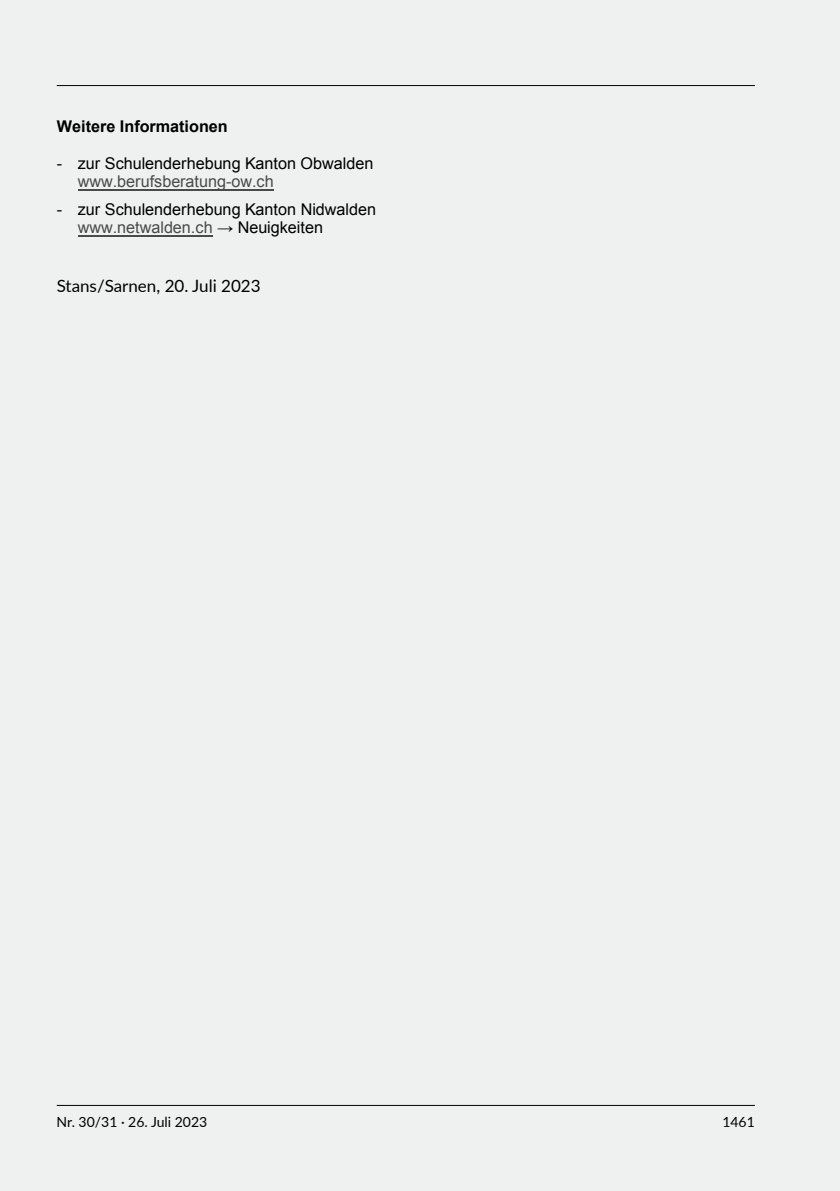
<style>
.page{position:relative;width:840px;height:1191px;background:#fff}
.page>*{position:absolute;margin:0;border:0;box-sizing:border-box;transform-origin:0 0}
.Lauftext{font:17px "Lato";color:#000}
.t1{font:16.2px/18.6px "Arial";color:#000}
.t2{font:700 16.2px "Arial";color:#000}
.t3{font:14px "Lato";color:#000}
.s1{color:#494a49}
</style>
<div class="page">
<div style="left:0;top:0;width:839px;height:1191px;background:#eff0f0"></div>
<hr style="left:78px;top:189px;width:195px;height:1px;background:#494a49">
<hr style="left:78px;top:235px;width:134px;height:1px;background:#494a49">
<p class="t2" style="left:57px;top:115px;width:172px">Weitere Informationen</p>
<p class="t1" style="left:78px;top:154px;width:297px;text-indent:-21px">- zur Schulenderhebung Kanton Obwalden <span class="s1">www.berufsberatung-ow.ch</span></p>
<p class="t1" style="left:78px;top:200px;width:299px;text-indent:-21px">- zur Schulenderhebung Kanton Nidwalden <span class="s1">www.netwalden.ch</span> → Neuigkeiten</p>
<p class="Lauftext" style="left:57px;top:274px;width:205px">Stans/Sarnen, 20. Juli 2023</p>
<p class="t3" style="left:57px;top:1112px;width:152px">Nr. 30/31 · 26. Juli 2023</p>
<p class="t3" style="left:722px;top:1112px;width:34px">1461</p>
</div>
